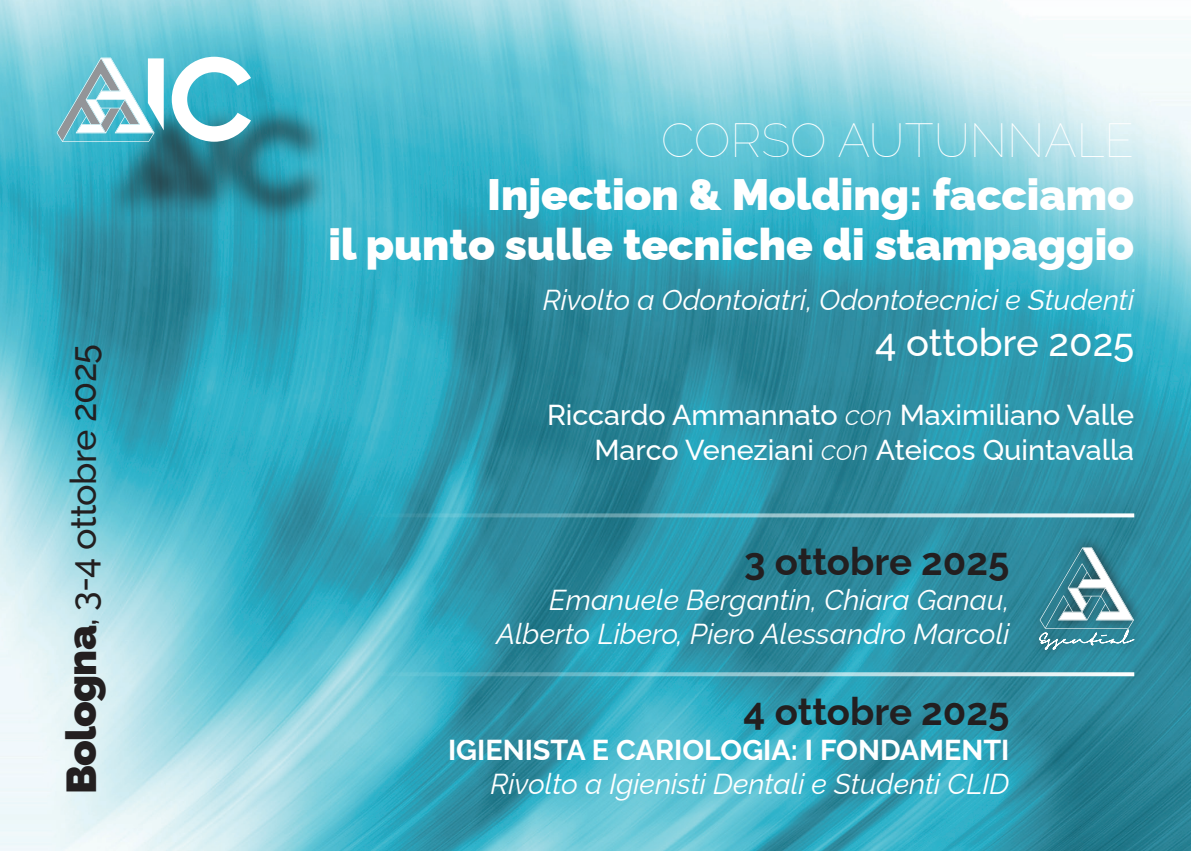
<style>
.page{position:relative;width:1191px;height:851px;background:#fff}
.page>*{position:absolute;margin:0;border:0;box-sizing:border-box;transform-origin:0 0}
.t1{font:100 48px "Raleway";color:#fff}
.t2{font:900 44px/50px "Raleway";color:#fff;text-align:right}
.t3{font:900 42px "Raleway";letter-spacing:-.02em;color:#231f20}
.t4{font:700 38.4px "Raleway";color:#231f20}
.t5{font:500 38.4px "Raleway";color:#fff}
.t6{font:500 36px "Raleway";letter-spacing:-.02em;color:#231f20}
.t7{font:italic 28.8px/34.6px "Raleway";color:#fff;text-align:right}
.t8{font:500 28.8px/34.6px "Raleway";color:#fff;text-align:right}
.t9{font:700 28.8px "Raleway";color:#fff}
.s1{font-weight:300;font-style:italic}
</style>
<div class="page">
<img style="left:0;top:0;width:1191px;height:850px">
<div style="left:1027px;top:535px;width:118px;height:126px;background:#231f20;opacity:.75"></div>
<svg style="left:1039px;top:547px;width:95px;height:102px;background:#5899a7"></svg>
<div style="left:104px;top:102px;width:228px;height:123px;background:#231f20;opacity:.75"></div>
<svg style="left:172px;top:57px;width:79px;height:85px"></svg>
<svg style="left:57px;top:58px;width:107px;height:84px"></svg>
<svg style="left:305px;top:672px;width:829px;height:4px;background:#92ccd7"></svg>
<svg style="left:305px;top:513px;width:829px;height:4px;background:#83beca"></svg>
<p class="t6" style="left:55px;top:626px;width:284px;rotate:-90deg">, 3-4 ottobre 2025</p>
<h3 class="t3" style="left:48px;top:794px;width:170px;rotate:-90deg">Bologna</h3>
<h1 class="t1" style="left:661px;top:102px;width:475px">CORSO AUTUNNALE</h1>
<h2 class="t2" style="left:329px;top:164px;width:807px">Injection &amp; Molding: facciamo<br>il punto sulle tecniche di stampaggio</h2>
<p class="t7" style="left:543px;top:279px;width:593px">Rivolto a Odontoiatri, Odontotecnici e Studenti</p>
<h3 class="t5" style="left:875px;top:312px;width:261px">4 ottobre 2025</h3>
<p class="t8" style="left:547px;top:394px;width:589px">Riccardo Ammannato <span class="s1">con</span> Maximiliano Valle<br>Marco Veneziani <span class="s1">con</span> Ateicos Quintavalla</p>
<h3 class="t4" style="left:744px;top:531px;width:267px">3 ottobre 2025</h3>
<p class="t7" style="left:496px;top:579px;width:514px">Emanuele Bergantin, Chiara Ganau,<br>Alberto Libero, Piero Alessandro Marcoli</p>
<h3 class="t4" style="left:743px;top:680px;width:267px">4 ottobre 2025</h3>
<p class="t9" style="left:448px;top:726px;width:563px">IGIENISTA E CARIOLOGIA: I FONDAMENTI</p>
<p class="t7" style="left:490px;top:763px;width:520px">Rivolto a Igienisti Dentali e Studenti CLID</p>
</div>
